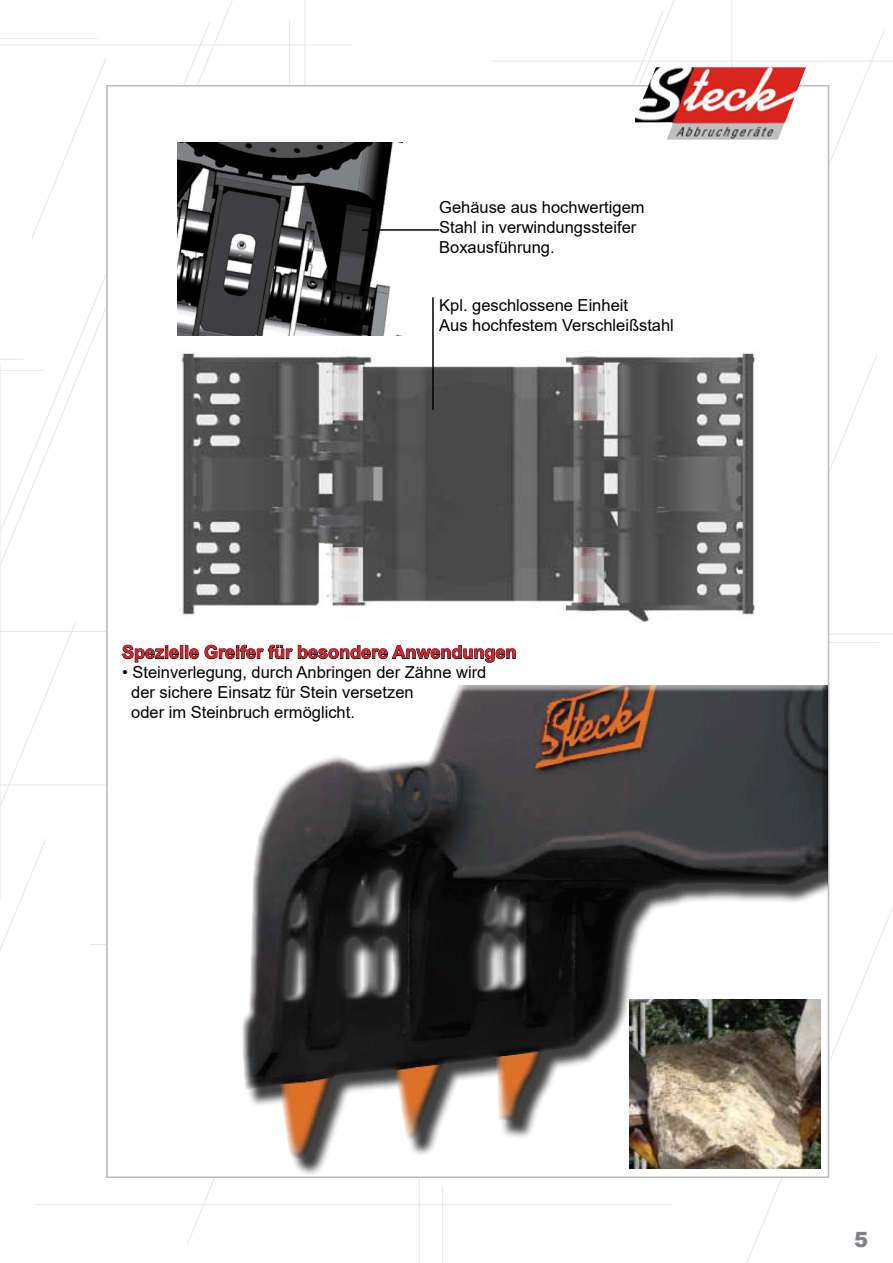
<style>
.page{position:relative;width:893px;height:1263px;background:#fff}
.page>*{position:absolute;margin:0;border:0;box-sizing:border-box;transform-origin:0 0}
.t1{font:900 21px "Arial";color:#808285}
.t2{font:700 18px "Arial";color:#d2232a}
.t3{font:16.5px/19.8px "Arial";color:#000}
</style>
<div class="page">
<svg style="left:0;top:22px;width:211px;height:542px"></svg>
<svg style="left:746px;top:901px;width:147px;height:362px"></svg>
<svg style="left:0;top:621px;width:77px;height:330px"></svg>
<svg style="left:829px;top:354px;width:48px;height:183px"></svg>
<svg style="left:187px;top:1178px;width:28px;height:66px"></svg>
<hr style="left:0;top:38px;width:97px;height:1px;background:#e6e7e8">
<hr style="left:491px;top:61px;width:402px;height:1px;background:#e6e7e8">
<svg style="left:0;top:359px;width:23px;height:1px"></svg>
<hr style="left:0;top:370px;width:45px;height:1px;background:#e6e7e8">
<hr style="left:0;top:784px;width:370px;height:1px;background:#e6e7e8">
<hr style="left:36px;top:1204px;width:636px;height:1px;background:#e6e7e8">
<hr style="left:0;top:631px;width:141px;height:1px;background:#e6e7e8">
<hr style="left:731px;top:0;width:1px;height:511px;background:#e6e7e8">
<hr style="left:289px;top:20px;width:1px;height:539px;background:#e6e7e8">
<hr style="left:304px;top:0;width:1px;height:504px;background:#e6e7e8">
<hr style="left:419px;top:753px;width:1px;height:510px;background:#e6e7e8">
<hr style="left:442px;top:1186px;width:1px;height:77px;background:#e6e7e8">
<hr style="left:0;top:45px;width:352px;height:1px;background:#e6e7e8">
<hr style="left:0;top:362px;width:1px;height:539px;background:#e6e7e8">
<svg style="left:829px;top:31px;width:55px;height:181px"></svg>
<svg style="left:31px;top:57px;width:76px;height:183px"></svg>
<hr style="left:733px;top:634px;width:160px;height:1px;background:#e6e7e8">
<hr style="left:719px;top:642px;width:160px;height:1px;background:#e6e7e8">
<hr style="left:90px;top:944px;width:283px;height:1px;background:#e6e7e8">
<div style="left:106px;top:85px;width:723px;height:1093px;background:#fff;border:2px solid #bcbec0"></div>
<div style="left:228px;top:686px;width:599px;height:481px;background:#000;opacity:.75"></div>
<svg style="left:122px;top:644px;width:394px;height:77px"></svg>
<img style="left:629px;top:999px;width:192px;height:169px">
<img style="left:181px;top:350px;width:575px;height:272px">
<img style="left:177px;top:143px;width:225px;height:193px">
<hr style="left:362px;top:229px;width:77px;height:2px;background:#000">
<hr style="left:432px;top:297px;width:2px;height:113px;background:#000">
<img style="left:635px;top:67px;width:171px;height:73px">
<p class="t3" style="left:439px;top:197px;width:207px">Gehäuse aus hochwertigem<br>Stahl in verwindungssteifer<br>Boxausführung.</p>
<p class="t3" style="left:439px;top:296px;width:236px">Kpl. geschlossene Einheit<br>Aus hochfestem Verschleißstahl</p>
<p class="t2" style="left:122px;top:639px;width:396px">Spezielle Greifer für besondere Anwendungen</p>
<p class="t3" style="left:131px;top:662px;width:357px;text-indent:-9px">• Steinverlegung, durch Anbringen der Zähne wird der sichere Einsatz für Stein versetzen<br>oder im Steinbruch ermöglicht.</p>
<p class="t1" style="left:854px;top:1224px;width:16px">5</p>
</div>
